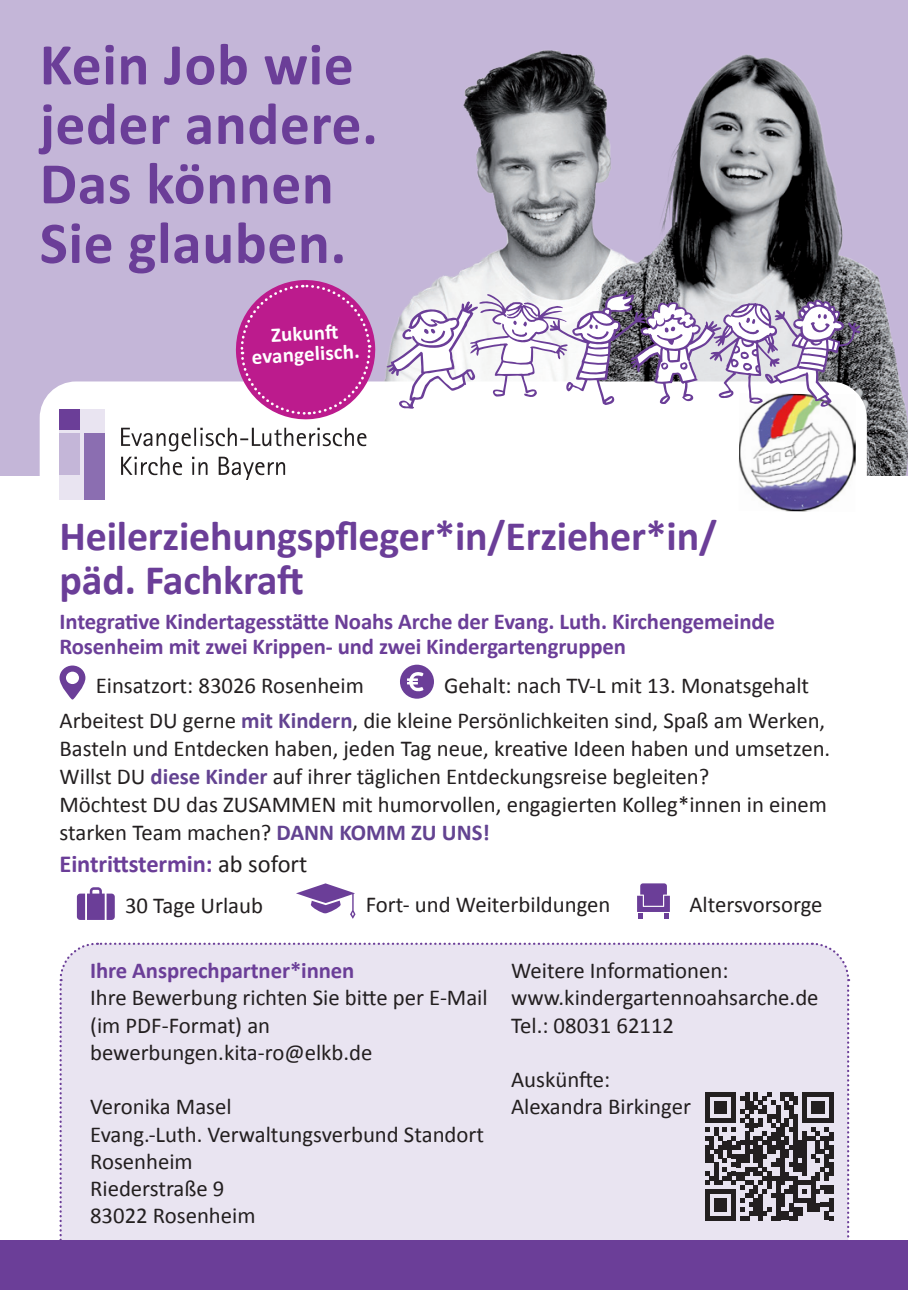
<style>
.page{position:relative;width:908px;height:1290px;background:#fff}
.page>*{position:absolute;margin:0;border:0;box-sizing:border-box;transform-origin:0 0}
.t1{font:700 59.5px "Calibri";letter-spacing:.01em;color:#6b3e98}
.t2{font:700 42px "Calibri";letter-spacing:-.005em;color:#6b3e98}
.t3{font:700 24.5px "Calibri";letter-spacing:-.005em;color:#6b3e98}
.t4{font:22.75px/28px "Calibri";color:#231f20}
.t5{font:700 22.75px "Calibri";letter-spacing:-.005em;color:#6b3e98}
.t6{font:700 21px "Calibri";color:#fff}
.s1{font-weight:700;color:#634391}
.s2{font-weight:400;color:#231f20}
</style>
<div class="page">
<div style="left:0;top:0;width:908px;height:476px;background:#c4b6d8"></div>
<img style="left:384px;top:50px;width:524px;height:426px">
<svg style="left:40px;top:381px;width:827px;height:600px"></svg>
<img style="left:738px;top:409px;width:118px;height:103px">
<svg style="left:121px;top:457px;width:164px;height:23px"></svg>
<div style="left:60px;top:409px;width:45px;height:91px;background:#e9e4f1"></div>
<div style="left:84px;top:433px;width:21px;height:67px;background:#8b6eb1"></div>
<div style="left:60px;top:433px;width:20px;height:42px;background:#c4b6d8"></div>
<div style="left:60px;top:409px;width:20px;height:20px;background:#6b3e98"></div>
<svg style="left:121px;top:428px;width:245px;height:23px"></svg>
<div style="left:0;top:1240px;width:908px;height:50px;background:#6b3e98"></div>
<svg style="left:234px;top:280px;width:143px;height:141px"></svg>
<svg style="left:60px;top:665px;width:25px;height:35px"></svg>
<svg style="left:400px;top:665px;width:34px;height:34px"></svg>
<div style="left:58px;top:941px;width:792px;height:299px;background:#e9e4f1"></div>
<svg style="left:77px;top:887px;width:38px;height:33px"></svg>
<svg style="left:296px;top:883px;width:59px;height:36px"></svg>
<svg style="left:637px;top:883px;width:33px;height:36px"></svg>
<svg style="left:386px;top:291px;width:475px;height:118px"></svg>
<p class="t1" style="left:40px;top:22px;width:315px">Kein Job wie</p>
<p class="t1" style="left:40px;top:82px;width:340px">jeder andere.</p>
<p class="t1" style="left:40px;top:141px;width:296px">Das können</p>
<p class="t1" style="left:40px;top:201px;width:308px">Sie glauben.</p>
<p class="t6" style="left:270px;top:320px;width:77px;rotate:-3deg">Zukunft</p>
<p class="t6" style="left:251px;top:342px;width:109px;rotate:-3deg">evangelisch.</p>
<p class="t2" style="left:60px;top:507px;width:659px">Heilerziehungspfleger*in/Erzieher*in/</p>
<p class="t2" style="left:60px;top:550px;width:246px">päd. Fachkraft</p>
<p class="t5" style="left:60px;top:605px;width:717px">Integrative Kindertagesstätte Noahs Arche der Evang. Luth. Kirchengemeinde</p>
<p class="t5" style="left:60px;top:630px;width:568px">Rosenheim mit zwei Krippen- und zwei Kindergartengruppen</p>
<p class="t4" style="left:96px;top:671px;width:270px">Einsatzort: 83026 Rosenheim</p>
<p class="t4" style="left:444px;top:671px;width:366px">Gehalt: nach TV-L mit 13. Monatsgehalt</p>
<p class="t4" style="left:60px;top:706px;width:772px">Arbeitest DU gerne <span class="s1">mit Kindern</span>, die kleine Persönlichkeiten sind, Spaß am Werken,<br>Basteln und Entdecken haben, jeden Tag neue, kreative Ideen haben und umsetzen.<br>Willst DU <span class="s1">diese Kinder</span> auf ihrer täglichen Entdeckungsreise begleiten?</p>
<p class="t4" style="left:60px;top:790px;width:769px">Möchtest DU das ZUSAMMEN mit humorvollen, engagierten Kolleg*innen in einem starken Team machen? <span class="s1">DANN KOMM ZU UNS!</span></p>
<p class="t3" style="left:60px;top:846px;width:249px">Eintrittstermin: <span class="s2">ab sofort</span></p>
<p class="t4" style="left:125px;top:891px;width:139px">30 Tage Urlaub</p>
<p class="t4" style="left:366px;top:890px;width:246px">Fort- und Weiterbildungen</p>
<p class="t4" style="left:689px;top:890px;width:135px">Altersvorsorge</p>
<p class="t5" style="left:90px;top:954px;width:266px">Ihre Ansprechpartner*innen</p>
<p class="t4" style="left:90px;top:983px;width:399px">Ihre Bewerbung richten Sie bitte per E-Mail (im PDF-Format) an</p>
<p class="t4" style="left:90px;top:1038px;width:284px">bewerbungen.kita-ro@elkb.de</p>
<p class="t4" style="left:90px;top:1092px;width:143px">Veronika Masel</p>
<p class="t4" style="left:90px;top:1120px;width:395px">Evang.-Luth. Verwaltungsverbund Standort<br>Rosenheim</p>
<p class="t4" style="left:90px;top:1174px;width:136px">Riederstraße 9</p>
<p class="t4" style="left:90px;top:1201px;width:167px">83022 Rosenheim</p>
<p class="t4" style="left:511px;top:956px;width:219px">Weitere Informationen:</p>
<p class="t4" style="left:511px;top:983px;width:309px">www.kindergartennoahsarche.de</p>
<p class="t4" style="left:511px;top:1010px;width:165px">Tel.: 08031 62112</p>
<p class="t4" style="left:511px;top:1065px;width:101px">Auskünfte:</p>
<p class="t4" style="left:511px;top:1092px;width:181px">Alexandra Birkinger</p>
</div>
